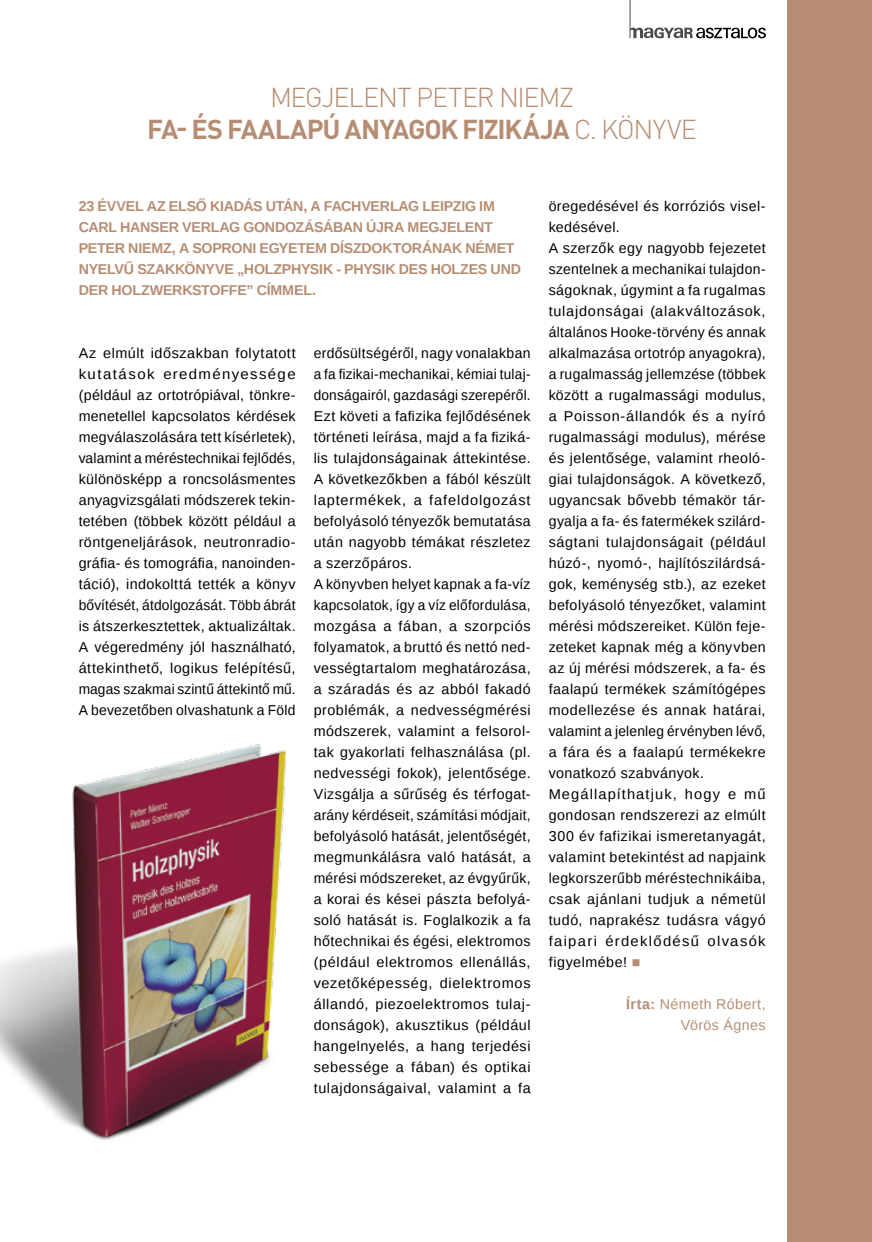
<style>
.page{position:relative;width:872px;height:1242px;background:#fff}
.page>*{position:absolute;margin:0;border:0;box-sizing:border-box;transform-origin:0 0}
.t1{font:300 27px/32.4px "DIN Pro";letter-spacing:-.045em;color:#b68d73;text-align:center}
.t2{font:14.25px/21px "Liberation Sans";letter-spacing:.03em;color:#000}
.t3{font:700 14.25px/21px "Liberation Sans";letter-spacing:-.015em;color:#b68d73}
.t4{font:14.25px/21px "Liberation Sans";letter-spacing:.03em;color:#b68d73;text-align:right}
.s1{font-weight:700}
.s2{color:#b68d73}
</style>
<div class="page">
<div style="left:787px;top:0;width:85px;height:1242px;background:#b68d73"></div>
<svg style="left:631px;top:27px;width:135px;height:11px"></svg>
<hr style="left:630px;top:0;width:1px;height:38px;background:#4a4a49">
<img style="left:0;top:744px;width:286px;height:396px">
<h1 class="t1" style="left:147px;top:80px;width:551px">MEGJELENT PETER NIEMZ<br><span class="s1">FA- ÉS FAALAPÚ ANYAGOK FIZIKÁJA</span> C. KÖNYVE</h1>
<p class="t3" style="left:79px;top:195px;width:444px">23 ÉVVEL AZ ELSŐ KIADÁS UTÁN, A FACHVERLAG LEIPZIG IM CARL HANSER VERLAG GONDOZÁSÁBAN ÚJRA MEGJELENT PETER NIEMZ, A SOPRONI EGYETEM DÍSZDOKTORÁNAK NÉMET NYELVŰ SZAKKÖNYVE „HOLZPHYSIK - PHYSIK DES HOLZES UND DER HOLZWERKSTOFFE” CÍMMEL.</p>
<p class="t2" style="left:79px;top:343px;width:218px;text-align:justify">Az elmúlt időszakban folytatott kutatások eredményessége (például az ortotrópiával, tönkre&shy;menetellel kapcsolatos kérdések megválaszolására tett kísérletek), valamint a méréstechnikai fejlődés, különösképp a roncsolásmentes anyagvizsgálati módszerek tekin&shy;tetében (többek között például a röntgeneljárások, neutronradio&shy;gráfia- és tomográfia, nanoinden&shy;táció), indokolttá tették a könyv bővítését, átdolgozását. Több ábrát is átszerkesztettek, aktualizáltak.<br>A végeredmény jól használható, áttekinthető, logikus felépítésű, magas szakmai szintű áttekintő mű.<br>A bevezetőben olvashatunk a Föld</p>
<p class="t2" style="left:314px;top:343px;width:218px">erdősültségéről, nagy vonalakban a fa fizikai-mechanikai, kémiai tulaj&shy;donságairól, gazdasági szerepéről.<br>Ezt követi a fafizika fejlődésének történeti leírása, majd a fa fiziká&shy;lis tulajdonságainak áttekintése.<br>A következőkben a fából készült laptermékek, a fafeldolgozást befolyásoló tényezők bemutatása után nagyobb témákat részletez a szerzőpáros.<br>A könyvben helyet kapnak a fa-víz kapcsolatok, így a víz előfordulása, mozgása a fában, a szorpciós folyamatok, a bruttó és nettó ned&shy;vességtartalom meghatározása, a száradás és az abból fakadó problémák, a nedvességmérési módszerek, valamint a felsorol&shy;tak gyakorlati felhasználása (pl. nedvességi fokok), jelentősége.<br>Vizsgálja a sűrűség és térfogat&shy;arány kérdéseit, számítási módjait, befolyásoló hatását, jelentőségét, megmunkálásra való hatását, a mérési módszereket, az évgyűrűk, a korai és kései pászta befolyá&shy;soló hatását is. Foglalkozik a fa hőtechnikai és égési, elektromos (például elektromos ellenállás, vezetőképesség, dielektromos állandó, piezoelektromos tulaj&shy;donságok), akusztikus (például hangelnyelés, a hang terjedési sebessége a fában) és optikai tulajdonságaival, valamint a fa</p>
<p class="t2" style="left:548px;top:196px;width:218px">öregedésével és korróziós visel&shy;kedésével.<br>A szerzők egy nagyobb fejezetet szentelnek a mechanikai tulajdon&shy;ságoknak, úgymint a fa rugalmas tulajdonságai (alakváltozások, általános Hooke-törvény és annak alkalmazása ortotróp anyagokra), a rugalmasság jellemzése (többek között a rugalmassági modulus, a Poisson-állandók és a nyíró rugalmassági modulus), mérése és jelentősége, valamint rheoló&shy;giai tulajdonságok. A következő, ugyancsak bővebb témakör tár&shy;gyalja a fa- és fatermékek szilárd&shy;ságtani tulajdonságait (például húzó-, nyomó-, hajlítószilárdsá&shy;gok, keménység stb.), az ezeket befolyásoló tényezőket, valamint mérési módszereiket. Külön feje&shy;zeteket kapnak még a könyvben az új mérési módszerek, a fa- és faalapú termékek számítógépes modellezése és annak határai, valamint a jelenleg érvényben lévő, a fára és a faalapú termékekre vonatkozó szabványok.<br>Megállapíthatjuk, hogy e mű gondosan rendszerezi az elmúlt<br>300 év fafizikai ismeretanyagát, valamint betekintést ad napjaink legkorszerűbb méréstechnikáiba, csak ajánlani tudjuk a németül tudó, naprakész tudásra vágyó faipari érdeklődésű olvasók figyelmébe! <span class="s2">■</span></p>
<p class="t4" style="left:626px;top:994px;width:141px"><span class="s1">Írta:</span> Németh Róbert,<br>Vörös Ágnes</p>
</div>
